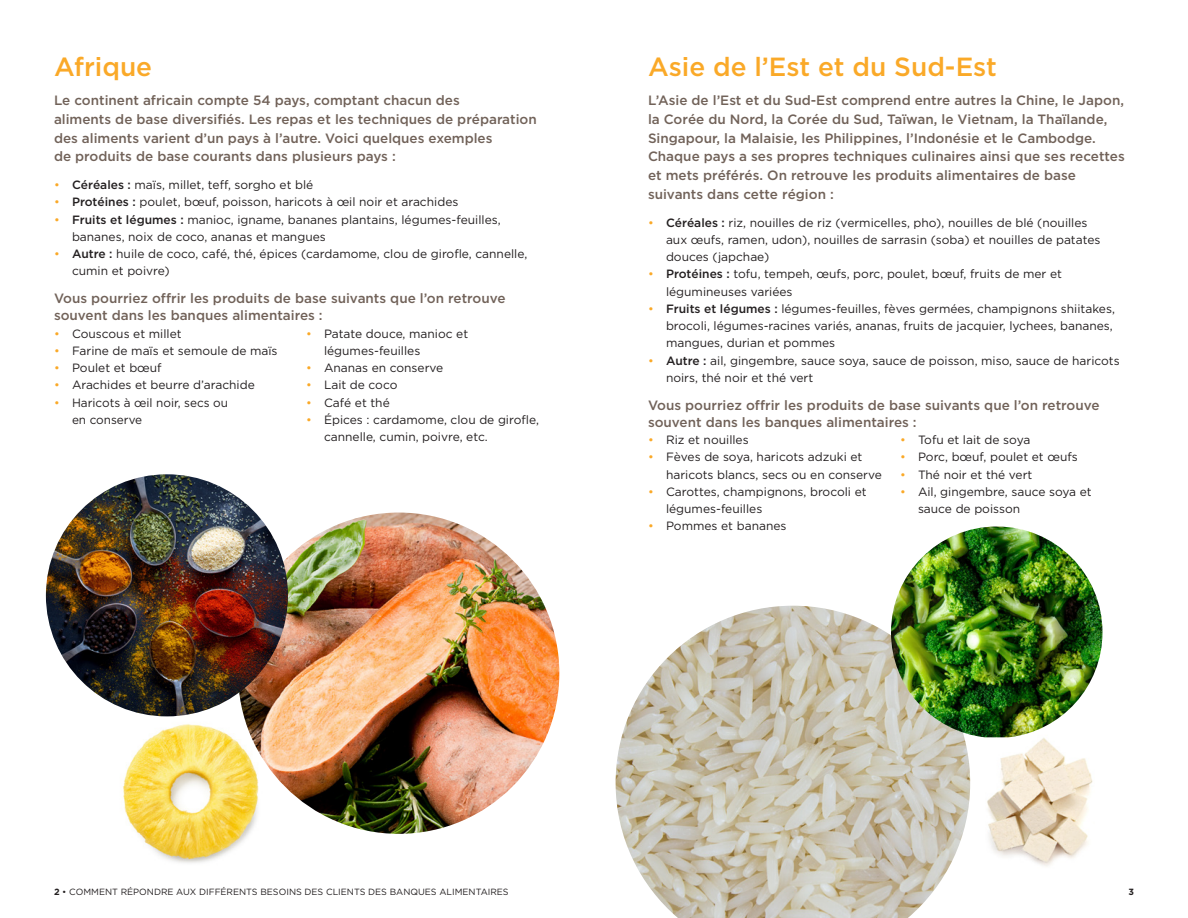
<style>
.page{position:relative;width:1188px;height:918px;background:#fff}
.page>*{position:absolute;margin:0;border:0;box-sizing:border-box;transform-origin:0 0}
.Page_header{font:500 26.25px "Gotham";color:#faa928}
.Intro_copy{font:500 13.5px/18.8px "Gotham";color:#716259}
.subhead_level_2{font:500 13.5px/17.2px "Gotham";color:#716259}
.bullet_point{font:12px/17.2px "Gotham";color:#231f20}
.bullet_point-2{font:9px "Gotham";color:#231f20}
.bullet_point-3{font:700 9px "Gotham";color:#231f20}
.s1{color:#faa928}
.s2{font-weight:500}
.s3{font-weight:700}
</style>
<div class="page">
<img style="left:970px;top:737px;width:123px;height:129px">
<img style="left:616px;top:606px;width:354px;height:312px">
<img style="left:123px;top:716px;width:139px;height:147px">
<img style="left:238px;top:513px;width:321px;height:321px;border-radius:161px">
<img style="left:46px;top:474px;width:242px;height:242px;border-radius:121px">
<img style="left:891px;top:526px;width:211px;height:211px">
<p class="Page_header" style="left:54px;top:52px;width:100px">Afrique</p>
<p class="Intro_copy" style="left:54px;top:91px;width:484px">Le continent africain compte 54 pays, comptant chacun des<br>aliments de base diversifiés. Les repas et les techniques de préparation des aliments varient d’un pays à l’autre. Voici quelques exemples<br>de produits de base courants dans plusieurs pays :</p>
<p class="bullet_point" style="left:54px;top:176px;width:261px"><span class="s1">•</span> <span class="s2">Céréales :</span> maïs, millet, teff, sorgho et blé</p>
<p class="bullet_point" style="left:54px;top:193px;width:406px"><span class="s1">•</span> <span class="s2">Protéines :</span> poulet, bœuf, poisson, haricots à œil noir et arachides</p>
<p class="bullet_point" style="left:72px;top:211px;width:430px;text-indent:-18px"><span class="s1">•</span> <span class="s2">Fruits et légumes :</span> manioc, igname, bananes plantains, légumes-feuilles, bananes, noix de coco, ananas et mangues</p>
<p class="bullet_point" style="left:72px;top:245px;width:457px;text-indent:-18px"><span class="s1">•</span> <span class="s2">Autre :</span> huile de coco, café, thé, épices (cardamome, clou de girofle, cannelle, cumin et poivre)</p>
<p class="subhead_level_2" style="left:54px;top:289px;width:453px">Vous pourriez offrir les produits de base suivants que l’on retrouve souvent dans les banques alimentaires :</p>
<p class="bullet_point" style="left:54px;top:325px;width:129px"><span class="s1">•</span> Couscous et millet</p>
<p class="bullet_point" style="left:54px;top:342px;width:225px"><span class="s1">•</span> Farine de maïs et semoule de maïs</p>
<p class="bullet_point" style="left:54px;top:359px;width:109px"><span class="s1">•</span> Poulet et bœuf</p>
<p class="bullet_point" style="left:54px;top:376px;width:202px"><span class="s1">•</span> Arachides et beurre d’arachide</p>
<p class="bullet_point" style="left:72px;top:394px;width:158px;text-indent:-18px"><span class="s1">•</span> Haricots à œil noir, secs ou en conserve</p>
<p class="bullet_point" style="left:324px;top:325px;width:146px;text-indent:-18px"><span class="s1">•</span> Patate douce, manioc et légumes‑feuilles</p>
<p class="bullet_point" style="left:306px;top:359px;width:139px"><span class="s1">•</span> Ananas en conserve</p>
<p class="bullet_point" style="left:306px;top:376px;width:93px"><span class="s1">•</span> Lait de coco</p>
<p class="bullet_point" style="left:306px;top:394px;width:85px"><span class="s1">•</span> Café et thé</p>
<p class="bullet_point" style="left:324px;top:411px;width:216px;text-indent:-18px"><span class="s1">•</span> Épices : cardamome, clou de girofle, cannelle, cumin, poivre, etc.</p>
<p class="Page_header" style="left:648px;top:52px;width:350px">Asie de l’Est et du Sud-Est</p>
<p class="Intro_copy" style="left:648px;top:91px;width:478px">L’Asie de l’Est et du Sud-Est comprend entre autres la Chine, le Japon, la Corée du Nord, la Corée du Sud, Taïwan, le Vietnam, la Thaïlande, Singapour, la Malaisie, les Philippines, l’Indonésie et le Cambodge.<br>Chaque pays a ses propres techniques culinaires ainsi que ses recettes et mets préférés. On retrouve les produits alimentaires de base suivants dans cette région :</p>
<p class="bullet_point" style="left:666px;top:214px;width:436px;text-indent:-18px"><span class="s1">•</span> <span class="s2">Céréales :</span> riz, nouilles de riz (vermicelles, pho), nouilles de blé (nouilles aux œufs, ramen, udon), nouilles de sarrasin (soba) et nouilles de patates douces (japchae)</p>
<p class="bullet_point" style="left:666px;top:265px;width:397px;text-indent:-18px"><span class="s1">•</span> <span class="s2">Protéines :</span> tofu, tempeh, œufs, porc, poulet, bœuf, fruits de mer et légumineuses variées</p>
<p class="bullet_point" style="left:666px;top:300px;width:450px;text-indent:-18px"><span class="s1">•</span> <span class="s2">Fruits et légumes :</span> légumes-feuilles, fèves germées, champignons shiitakes, brocoli, légumes-racines variés, ananas, fruits de jacquier, lychees, bananes, mangues, durian et pommes</p>
<p class="bullet_point" style="left:666px;top:352px;width:455px;text-indent:-18px"><span class="s1">•</span> <span class="s2">Autre :</span> ail, gingembre, sauce soya, sauce de poisson, miso, sauce de haricots noirs, thé noir et thé vert</p>
<p class="subhead_level_2" style="left:648px;top:396px;width:453px">Vous pourriez offrir les produits de base suivants que l’on retrouve souvent dans les banques alimentaires :</p>
<p class="bullet_point" style="left:648px;top:431px;width:102px"><span class="s1">•</span> Riz et nouilles</p>
<p class="bullet_point" style="left:666px;top:448px;width:217px;text-indent:-18px"><span class="s1">•</span> Fèves de soya, haricots adzuki et haricots blancs, secs ou en conserve</p>
<p class="bullet_point" style="left:666px;top:483px;width:202px;text-indent:-18px"><span class="s1">•</span> Carottes, champignons, brocoli et légumes-feuilles</p>
<p class="bullet_point" style="left:648px;top:517px;width:140px"><span class="s1">•</span> Pommes et bananes</p>
<p class="bullet_point" style="left:900px;top:431px;width:132px"><span class="s1">•</span> Tofu et lait de soya</p>
<p class="bullet_point" style="left:900px;top:448px;width:179px"><span class="s1">•</span> Porc, bœuf, poulet et œufs</p>
<p class="bullet_point" style="left:900px;top:466px;width:134px"><span class="s1">•</span> Thé noir et thé vert</p>
<p class="bullet_point" style="left:918px;top:483px;width:175px;text-indent:-18px"><span class="s1">•</span> Ail, gingembre, sauce soya et sauce de poisson</p>
<p class="bullet_point-2" style="left:54px;top:887px;width:456px"><span class="s3">2</span> • COMMENT RÉPONDRE AUX DIFFÉRENTS BESOINS DES CLIENTS DES BANQUES ALIMENTAIRES</p>
<p class="bullet_point-3" style="left:1128px;top:886px;width:7px">3</p>
</div>
